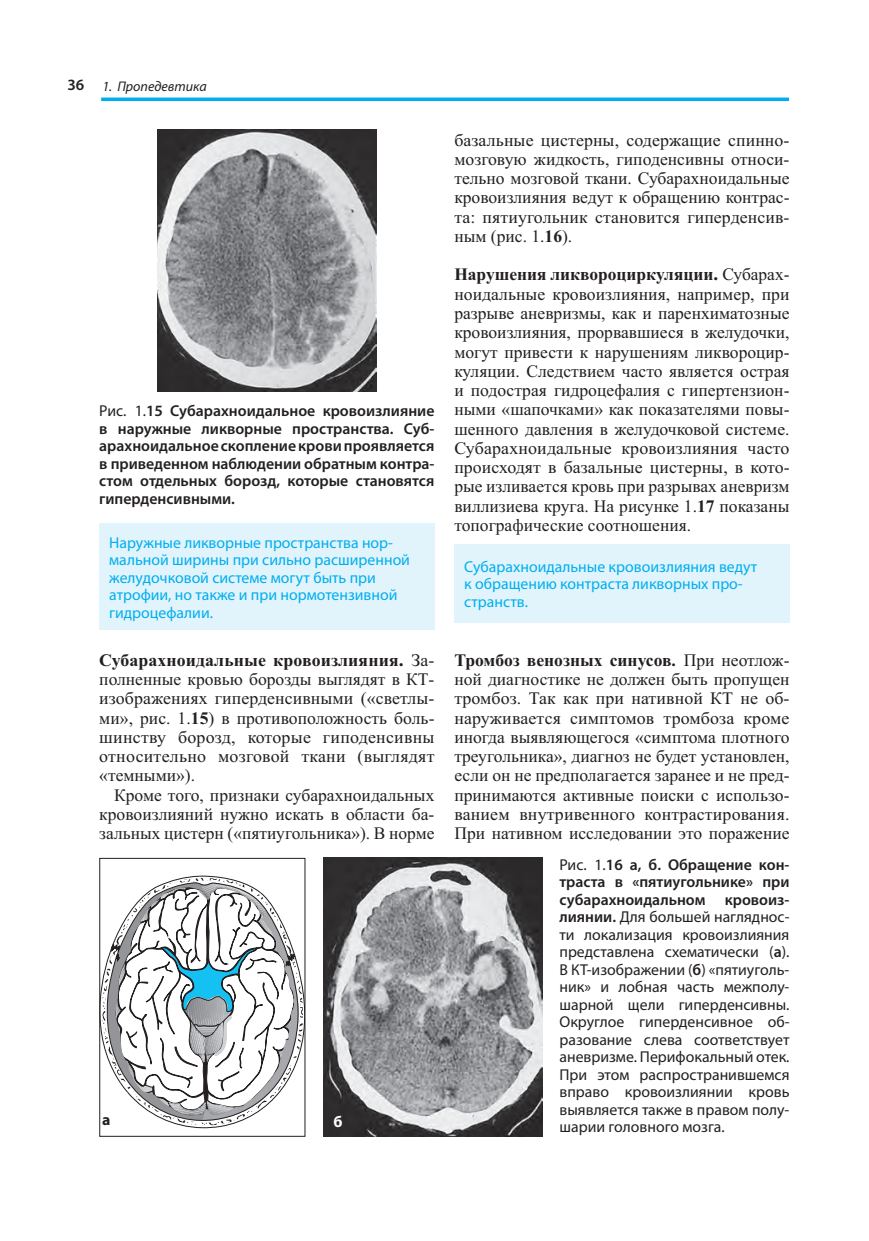
<style>
.page{position:relative;width:869px;height:1241px;background:#fff}
.page>*{position:absolute;margin:0;border:0;box-sizing:border-box;transform-origin:0 0}
.t1{font:17.5px/19.2px "Times New Roman";color:#231f20;text-align:justify}
.t2{font:15.75px/17.5px "Myriad Pro";color:#231f20;text-align:justify}
.t3{font:15.75px/17.5px "Myriad Pro";color:#00aeef}
.t4{font:600 15.75px/17.5px "Myriad Pro";color:#231f20;text-align:justify}
.t5{font:700 15.75px "Myriad Pro";color:#231f20}
.t6{font:700 15.75px "Myriad Pro";color:#fff}
.t7{font:italic 14px "Myriad Pro";color:#231f20}
.s1{font-weight:600;font-style:normal;font-size:15.75px}
.s2{font-weight:400}
.s3{font-weight:700}
.s4{font-weight:700;font-size:19.25px}
.s5{font-weight:600}
</style>
<div class="page">
<svg style="left:101px;top:97px;width:687px;height:4px;background:#21b8f1"></svg>
<div style="left:99px;top:523px;width:335px;height:107px;background:#e1f4fc"></div>
<div style="left:454px;top:544px;width:335px;height:78px;background:#e1f4fc"></div>
<img style="left:158px;top:129px;width:218px;height:262px">
<svg style="left:101px;top:875px;width:202px;height:252px"></svg>
<div style="left:99px;top:857px;width:206px;height:279px;border:1px solid #231f20"></div>
<img style="left:323px;top:857px;width:219px;height:279px">
<p class="t7" style="left:67px;top:80px;width:141px"><span class="s1">36</span> 1. Пропедевтика</p>
<p class="t4" style="left:99px;top:403px;width:336px"><span class="s2">Рис. 1.</span>15 Субарахноидальное кровоизлияние в наружные ликворные пространства. Суб&shy;арахноидальное скопление крови проявляется в приведенном наблюдении обратным контра&shy;стом отдельных борозд, которые становятся гиперденсивными.</p>
<p class="t3" style="left:109px;top:535px;width:302px">Наружные ликворные пространства нор&shy;мальной ширины при сильно расширенной желудочковой системе могут быть при атрофии, но также и при нормотензивной гидроцефалии.</p>
<p class="t1" style="left:99px;top:651px;width:336px"><span class="s3">Субарахноидальные кровоизлияния</span><span class="s4">.</span> За&shy;полненные кровью борозды выглядят в КТ - изображениях гиперденсивными («светлы&shy;ми», рис. 1.<span class="s3">15</span>) в противоположность боль&shy;шинству борозд, которые гиподенсивны относительно мозговой ткани (выглядят «темными»).</p>
<p class="t1" style="left:99px;top:786px;width:336px;text-indent:15px">Кроме того, признаки субарахноидальных кровоизлияний нужно искать в области ба&shy;зальных цистерн («пятиугольника»). В норме</p>
<p class="t5" style="left:102px;top:1113px;width:10px">а</p>
<p class="t6" style="left:333px;top:1112px;width:11px">б</p>
<p class="t1" style="left:454px;top:132px;width:336px">базальные цистерны, содержащие спинно&shy;мозговую жидкость, гиподенсивны относи&shy;тельно мозговой ткани. Субарахноидальные кровоизлияния ведут к обращению контрас&shy;та: пятиугольник становится гиперденсив&shy;ным (рис. 1.<span class="s3">16</span>).</p>
<p class="t1" style="left:454px;top:266px;width:336px"><span class="s3">Нарушения ликвороциркуляции</span><span class="s4">.</span> Субарах&shy;ноидальные кровоизлияния, например, при разрыве аневризмы, как и паренхиматозные кровоизлияния, прорвавшиеся в желудочки, могут привести к нарушениям ликвороцир&shy;куляции. Следствием часто является острая и подострая гидроцефалия с гипертензион&shy;ными «шапочками» как показателями повы&shy;шенного давления в желудочковой системе.<br>Субарахноидальные кровоизлияния часто происходят в базальные цистерны, в кото&shy;рые изливается кровь при разрывах аневризм виллизиева круга. На рисунке 1.<span class="s3">17</span> показаны топографические соотношения.</p>
<p class="t3" style="left:464px;top:559px;width:294px">Субарахноидальные кровоизлияния ведут к обращению контраста ликворных про&shy;странств.</p>
<p class="t1" style="left:454px;top:651px;width:336px"><span class="s3">Тромбоз венозных синусов.</span> При неотлож&shy;ной диагностике не должен быть пропущен тромбоз. Так как при нативной КТ не об&shy;наруживается симптомов тромбоза кроме иногда выявляющегося «симптома плотного тре угольника», диагноз не будет установлен, если он не предполагается заранее и не пред&shy;принимаются активные поиски с использо&shy;ванием внутривенного контрастирования.<br>При нативном исследовании это поражение</p>
<p class="t2" style="left:559px;top:856px;width:231px">Рис. 1.<span class="s5">16 а, б. Обращение кон&shy;траста в «пятиугольнике» при субарахноидальном кровоиз&shy;лиянии.</span> Для большей нагляднос&shy;ти локализация кровоизлияния представлена схематически (<span class="s5">а</span>).<br>В КТ-изображении (<span class="s5">б</span>) «пятиуголь&shy;ник» и лобная часть межполу&shy;шарной щели гиперденсивны.<br>Округлое гиперденсивное об&shy;разование слева соответствует аневризме. Перифокальный отек.<br>При этом распространившемся вправо кровоизлиянии кровь выявляется также в правом полу&shy;шарии головного мозга.</p>
</div>
